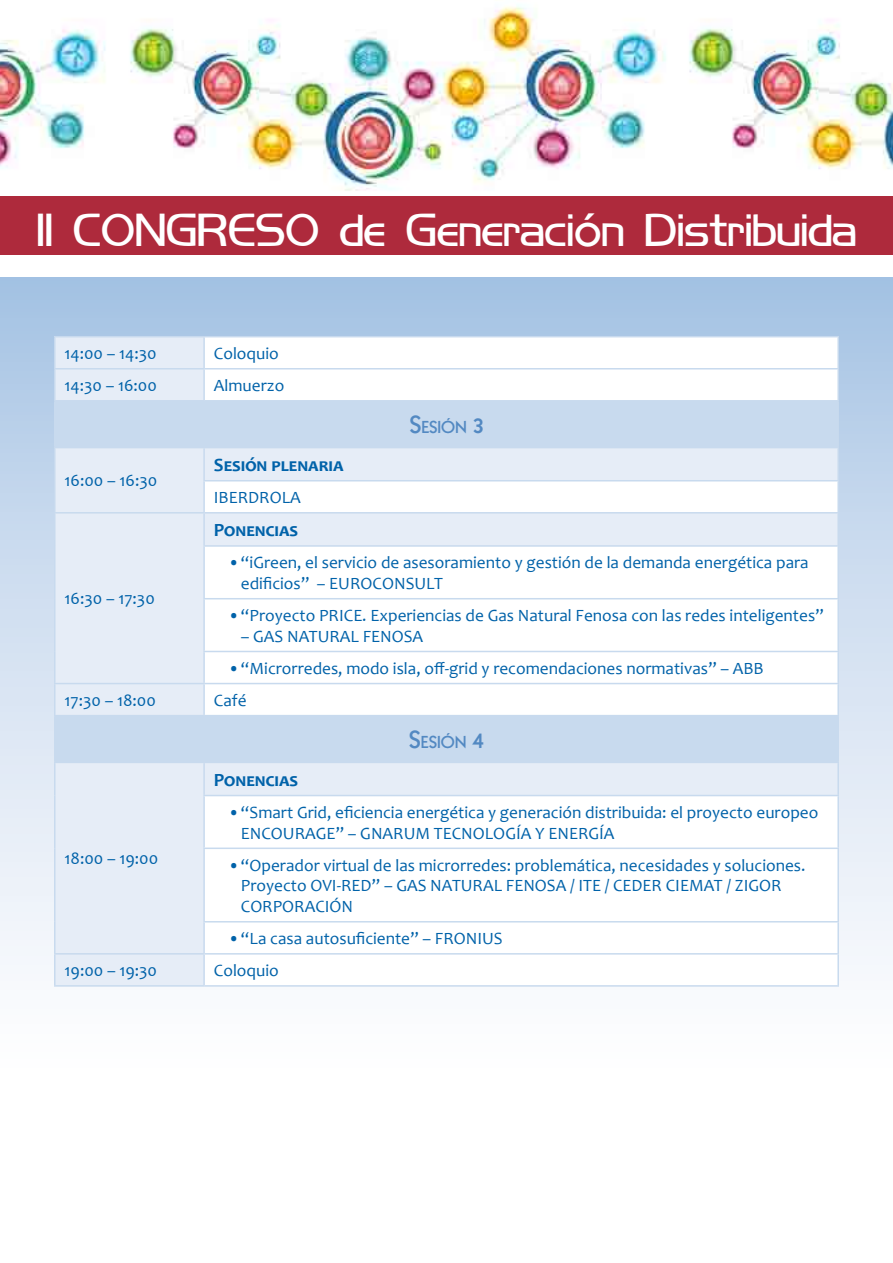
<style>
.page{position:relative;width:893px;height:1263px;background:#fff}
.page>*{position:absolute;margin:0;border:0;box-sizing:border-box;transform-origin:0 0}
.t1{font:45px "Koshgarian";color:#fff}
.t2{font:700 18.75px "Candara";color:#0062a9}
.t3{font:17.25px/20.7px "Candara";color:#0062a9}
.t4{font:800 16.8px "Kabel";color:#5389c2}
.s1{font-family:"Itc Kabel";font-weight:500}
.s2{font-size:24px}
</style>
<div class="page">
<div style="left:0;top:277px;width:893px;height:797px;background:linear-gradient(to bottom,#a8c5e4,#fff)"></div>
<div style="left:0;top:196px;width:893px;height:58px;background:#ae2a3c"></div>
<img style="left:0;top:29px;width:106px;height:140px">
<img style="left:130px;top:5px;width:536px;height:186px">
<img style="left:689px;top:19px;width:204px;height:150px">
<div style="left:56px;top:337px;width:147px;height:648px;background:#e6edf7"></div>
<svg style="left:205px;top:337px;width:632px;height:648px"></svg>
<svg style="left:56px;top:402px;width:781px;height:360px"></svg>
<hr style="left:54px;top:336px;width:150px;height:1px;background:#c8daee">
<hr style="left:54px;top:337px;width:2px;height:31px;background:#c8daee">
<hr style="left:204px;top:336px;width:635px;height:1px;background:#c8daee">
<hr style="left:203px;top:337px;width:2px;height:31px;background:#c8daee">
<hr style="left:837px;top:337px;width:2px;height:31px;background:#c8daee">
<hr style="left:54px;top:368px;width:150px;height:1px;background:#c8daee">
<hr style="left:54px;top:369px;width:2px;height:31px;background:#c8daee">
<hr style="left:204px;top:368px;width:635px;height:1px;background:#c8daee">
<hr style="left:203px;top:369px;width:2px;height:31px;background:#c8daee">
<hr style="left:837px;top:369px;width:2px;height:31px;background:#c8daee">
<hr style="left:54px;top:400px;width:150px;height:2px;background:#c8daee">
<hr style="left:54px;top:402px;width:2px;height:45px;background:#c8daee">
<hr style="left:204px;top:400px;width:635px;height:2px;background:#c8daee">
<hr style="left:837px;top:402px;width:2px;height:45px;background:#c8daee">
<hr style="left:54px;top:447px;width:150px;height:1px;background:#c8daee">
<hr style="left:54px;top:448px;width:2px;height:33px;background:#c8daee">
<hr style="left:204px;top:447px;width:635px;height:1px;background:#c8daee">
<hr style="left:203px;top:448px;width:2px;height:32px;background:#c8daee">
<hr style="left:837px;top:448px;width:2px;height:32px;background:#c8daee">
<hr style="left:54px;top:481px;width:2px;height:31px;background:#c8daee">
<hr style="left:54px;top:512px;width:150px;height:1px;background:#c8daee">
<hr style="left:54px;top:513px;width:2px;height:33px;background:#c8daee">
<hr style="left:54px;top:546px;width:2px;height:53px;background:#c8daee">
<hr style="left:54px;top:599px;width:2px;height:52px;background:#c8daee">
<hr style="left:54px;top:651px;width:2px;height:32px;background:#c8daee">
<hr style="left:203px;top:480px;width:636px;height:1px;background:#c8daee">
<hr style="left:203px;top:481px;width:2px;height:31px;background:#c8daee">
<hr style="left:837px;top:481px;width:2px;height:31px;background:#c8daee">
<hr style="left:204px;top:512px;width:635px;height:1px;background:#c8daee">
<hr style="left:203px;top:513px;width:2px;height:32px;background:#c8daee">
<hr style="left:837px;top:513px;width:2px;height:32px;background:#c8daee">
<hr style="left:203px;top:545px;width:636px;height:2px;background:#c8daee">
<hr style="left:203px;top:547px;width:2px;height:51px;background:#c8daee">
<hr style="left:837px;top:547px;width:2px;height:51px;background:#c8daee">
<hr style="left:203px;top:598px;width:636px;height:1px;background:#c8daee">
<hr style="left:203px;top:599px;width:2px;height:52px;background:#c8daee">
<hr style="left:837px;top:599px;width:2px;height:52px;background:#c8daee">
<hr style="left:203px;top:651px;width:636px;height:1px;background:#c8daee">
<hr style="left:203px;top:652px;width:2px;height:31px;background:#c8daee">
<hr style="left:837px;top:652px;width:2px;height:31px;background:#c8daee">
<hr style="left:54px;top:683px;width:150px;height:1px;background:#c8daee">
<hr style="left:54px;top:684px;width:2px;height:31px;background:#c8daee">
<hr style="left:204px;top:683px;width:635px;height:1px;background:#c8daee">
<hr style="left:203px;top:684px;width:2px;height:31px;background:#c8daee">
<hr style="left:837px;top:684px;width:2px;height:31px;background:#c8daee">
<hr style="left:54px;top:715px;width:150px;height:1px;background:#c8daee">
<hr style="left:54px;top:716px;width:2px;height:46px;background:#c8daee">
<hr style="left:204px;top:715px;width:635px;height:1px;background:#c8daee">
<hr style="left:837px;top:716px;width:2px;height:46px;background:#c8daee">
<hr style="left:54px;top:762px;width:150px;height:1px;background:#c8daee">
<hr style="left:54px;top:763px;width:2px;height:32px;background:#c8daee">
<hr style="left:54px;top:795px;width:2px;height:53px;background:#c8daee">
<hr style="left:54px;top:848px;width:2px;height:74px;background:#c8daee">
<hr style="left:54px;top:922px;width:2px;height:31px;background:#c8daee">
<hr style="left:204px;top:762px;width:635px;height:1px;background:#c8daee">
<hr style="left:203px;top:763px;width:2px;height:32px;background:#c8daee">
<hr style="left:837px;top:763px;width:2px;height:32px;background:#c8daee">
<hr style="left:203px;top:795px;width:636px;height:1px;background:#c8daee">
<hr style="left:203px;top:796px;width:2px;height:51px;background:#c8daee">
<hr style="left:837px;top:796px;width:2px;height:51px;background:#c8daee">
<hr style="left:203px;top:847px;width:636px;height:2px;background:#c8daee">
<hr style="left:203px;top:849px;width:2px;height:72px;background:#c8daee">
<hr style="left:837px;top:849px;width:2px;height:72px;background:#c8daee">
<hr style="left:203px;top:921px;width:636px;height:1px;background:#c8daee">
<hr style="left:203px;top:922px;width:2px;height:31px;background:#c8daee">
<hr style="left:837px;top:922px;width:2px;height:31px;background:#c8daee">
<hr style="left:54px;top:953px;width:150px;height:1px;background:#c8daee">
<hr style="left:54px;top:954px;width:2px;height:31px;background:#c8daee">
<hr style="left:204px;top:953px;width:635px;height:1px;background:#c8daee">
<hr style="left:203px;top:954px;width:2px;height:31px;background:#c8daee">
<hr style="left:837px;top:954px;width:2px;height:31px;background:#c8daee">
<hr style="left:54px;top:985px;width:150px;height:2px;background:#c8daee">
<hr style="left:204px;top:985px;width:635px;height:2px;background:#c8daee">
<h1 class="t1" style="left:37px;top:210px;width:821px">II CONGRESO de Generaci<span class="s1">ó</span>n Distribuida</h1>
<p class="t3" style="left:65px;top:343px;width:94px">14:00 – 14:30</p>
<p class="t3" style="left:214px;top:343px;width:66px">Coloquio</p>
<p class="t3" style="left:65px;top:375px;width:94px">14:30 – 16:00</p>
<p class="t3" style="left:214px;top:375px;width:72px">Almuerzo</p>
<p class="t3" style="left:65px;top:470px;width:94px">16:00 – 16:30</p>
<p class="t2" style="left:214px;top:454px;width:131px">Sesión plenaria</p>
<p class="t3" style="left:214px;top:487px;width:88px">IBERDROLA</p>
<p class="t4" style="left:409px;top:418px;width:76px"><span class="s2">S</span>ESIÓN <span class="s2">3</span></p>
<p class="t3" style="left:65px;top:588px;width:92px">16:30 – 17:30</p>
<p class="t2" style="left:214px;top:519px;width:86px">Ponencias</p>
<p class="t3" style="left:241px;top:552px;width:569px;text-indent:-13px">•“iGreen, el servicio de asesoramiento y gestión de la demanda energética para edificios” – EUROCONSULT</p>
<p class="t3" style="left:228px;top:605px;width:597px">•“Proyecto PRICE. Experiencias de Gas Natural Fenosa con las redes inteligentes”</p>
<p class="t3" style="left:241px;top:626px;width:184px">– GAS NATURAL FENOSA</p>
<p class="t3" style="left:228px;top:658px;width:537px">•“Microrredes, modo isla, off-grid y recomendaciones normativas” – ABB</p>
<p class="t3" style="left:65px;top:690px;width:93px">17:30 – 18:00</p>
<p class="t3" style="left:214px;top:690px;width:34px">Café</p>
<p class="t4" style="left:409px;top:732px;width:77px"><span class="s2">S</span>ESIÓN <span class="s2">4</span></p>
<p class="t3" style="left:65px;top:848px;width:95px">18:00 – 19:00</p>
<p class="t2" style="left:214px;top:768px;width:86px">Ponencias</p>
<p class="t3" style="left:241px;top:802px;width:579px;text-indent:-13px">•“Smart Grid, eficiencia energética y generación distribuida: el proyecto europeo<br>ENCOURAGE” – GNARUM TECNOLOGÍA Y ENERGÍA</p>
<p class="t3" style="left:241px;top:855px;width:566px;text-indent:-13px">•“Operador virtual de las microrredes: problemática, necesidades y soluciones.<br>Proyecto OVI-RED” – GAS NATURAL FENOSA / ITE / CEDER CIEMAT / ZIGOR<br>CORPORACIÓN</p>
<p class="t3" style="left:228px;top:928px;width:276px">•“La casa autosuficiente” – FRONIUS</p>
<p class="t3" style="left:65px;top:960px;width:94px">19:00 – 19:30</p>
<p class="t3" style="left:214px;top:960px;width:66px">Coloquio</p>
</div>
